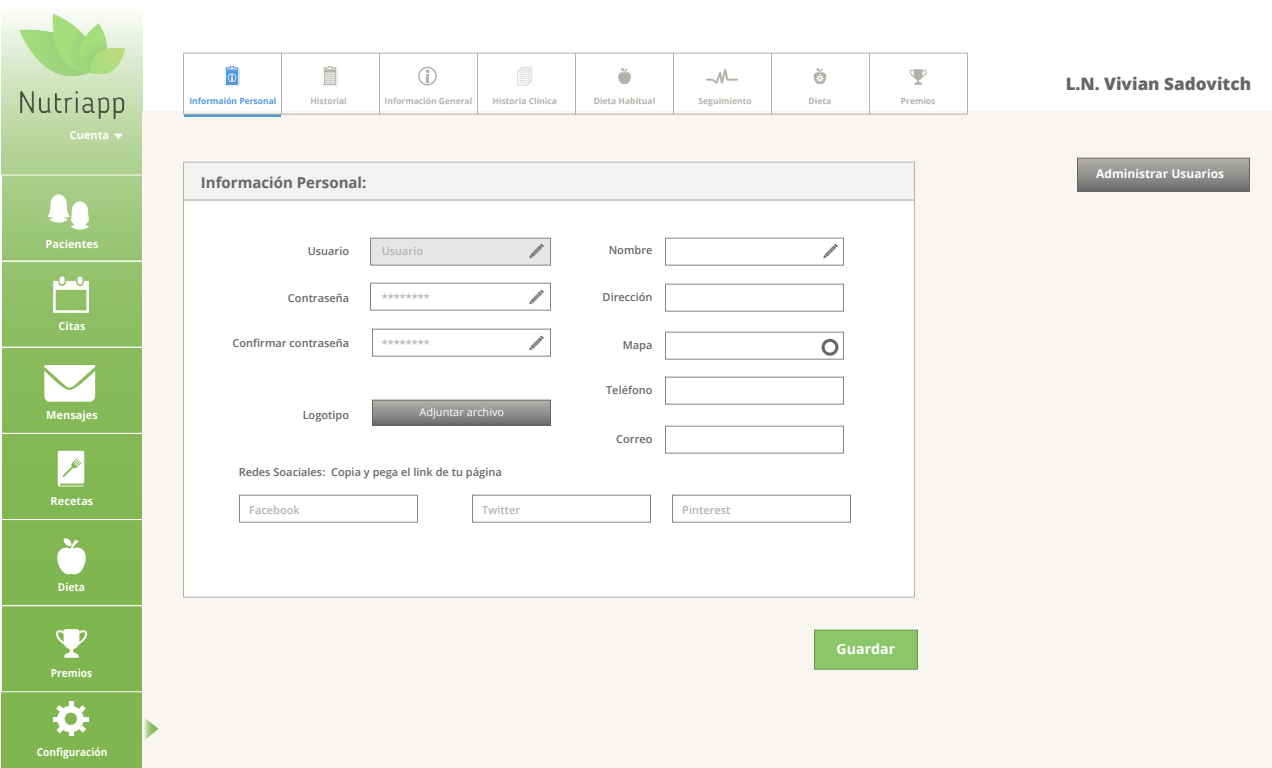
<style>
.page{position:relative;width:1272px;height:768px;background:#fff}
.page>*{position:absolute;margin:0;border:0;box-sizing:border-box;transform-origin:0 0}
.t1{font:800 17.1px "Open Sans";color:#666}
.t2{font:700 15px "Open Sans";color:#666}
.t3{font:700 14.2px "Open Sans";color:#fff}
.t4{font:700 12px "Open Sans";color:#fff}
.t5{font:600 11px "Open Sans";color:#666}
.t6{font:600 11px "Open Sans";color:#b5b2ac}
.t7{font:700 11px "Open Sans";color:#fff}
.t8{font:700 11px "Open Sans";color:#fff;scale:.92 1}
.t9{font:11px "Open Sans";color:#fff}
.t10{font:700 8.5px "Open Sans";color:#b5b2ac}
.t11{font:700 8.5px "Open Sans";color:#5599dc}
</style>
<div class="page">
<svg style="left:1px;top:16px;width:142px;height:752px;background:#8ebe63"></svg>
<div style="left:142px;top:112px;width:1130px;height:656px;background:#f9f6f2"></div>
<div style="left:281px;top:53px;width:99px;height:62px;border:1px solid #b5b2ac"></div>
<div style="left:379px;top:53px;width:99px;height:62px;border:1px solid #b5b2ac"></div>
<div style="left:477px;top:53px;width:99px;height:62px;border:1px solid #b5b2ac"></div>
<div style="left:575px;top:53px;width:99px;height:62px;border:1px solid #b5b2ac"></div>
<div style="left:673px;top:53px;width:99px;height:62px;border:1px solid #b5b2ac"></div>
<hr style="left:184px;top:114px;width:97px;height:3px;background:#5599dc">
<svg style="left:323px;top:66px;width:14px;height:20px"></svg>
<div style="left:183px;top:53px;width:99px;height:62px;border:1px solid #b5b2ac"></div>
<svg style="left:418px;top:67px;width:19px;height:18px"></svg>
<svg style="left:518px;top:67px;width:14px;height:18px"></svg>
<svg style="left:706px;top:69px;width:32px;height:15px"></svg>
<div style="left:771px;top:53px;width:99px;height:62px;border:1px solid #b5b2ac"></div>
<svg style="left:618px;top:68px;width:13px;height:16px"></svg>
<svg style="left:225px;top:66px;width:14px;height:20px"></svg>
<div style="left:183px;top:162px;width:732px;height:39px;background:#f2f2f2;border:1px solid #b5b2ac"></div>
<div style="left:183px;top:200px;width:732px;height:398px;background:#fff;border:1px solid #b5b2ac"></div>
<div style="left:370px;top:238px;width:181px;height:28px;background:#e6e6e6;border:1px solid #838383"></div>
<div style="left:370px;top:283px;width:181px;height:28px;border:1px solid #838383"></div>
<div style="left:665px;top:238px;width:179px;height:28px;border:1px solid #838383"></div>
<div style="left:372px;top:329px;width:179px;height:28px;border:1px solid #838383"></div>
<div style="left:665px;top:284px;width:179px;height:28px;border:1px solid #838383"></div>
<div style="left:665px;top:332px;width:179px;height:28px;border:1px solid #838383"></div>
<div style="left:665px;top:377px;width:179px;height:28px;border:1px solid #838383"></div>
<div style="left:665px;top:426px;width:179px;height:28px;border:1px solid #838383"></div>
<div style="left:239px;top:495px;width:179px;height:28px;border:1px solid #838383"></div>
<svg style="left:374px;top:402px;width:175px;height:22px;background:#908f8d"></svg>
<div style="left:372px;top:400px;width:179px;height:26px;border:1px solid #666"></div>
<svg style="left:814px;top:68px;width:12px;height:16px"></svg>
<div style="left:869px;top:53px;width:99px;height:62px;border:1px solid #b5b2ac"></div>
<svg style="left:529px;top:244px;width:15px;height:14px"></svg>
<svg style="left:823px;top:244px;width:15px;height:14px"></svg>
<svg style="left:529px;top:290px;width:15px;height:14px"></svg>
<svg style="left:529px;top:336px;width:15px;height:14px"></svg>
<svg style="left:822px;top:339px;width:16px;height:17px"></svg>
<div style="left:825px;top:342px;width:10px;height:11px;background:#fff;border-radius:50%"></div>
<div style="left:472px;top:495px;width:179px;height:28px;border:1px solid #838383"></div>
<div style="left:672px;top:495px;width:179px;height:28px;border:1px solid #838383"></div>
<div style="left:814px;top:630px;width:104px;height:40px;background:#8bc76a;border:1px solid #679745"></div>
<svg style="left:1079px;top:160px;width:169px;height:30px;background:#8f8e8c"></svg>
<div style="left:1077px;top:158px;width:173px;height:34px;border:1px solid #666"></div>
<svg style="left:909px;top:69px;width:18px;height:16px"></svg>
<svg style="left:114px;top:134px;width:9px;height:5px"></svg>
<svg style="left:57px;top:538px;width:29px;height:39px"></svg>
<svg style="left:54px;top:702px;width:35px;height:34px"></svg>
<svg style="left:58px;top:451px;width:26px;height:35px"></svg>
<svg style="left:53px;top:277px;width:36px;height:36px"></svg>
<img style="left:10px;top:13px;width:124px;height:113px">
<div style="left:1px;top:175px;width:142px;height:86px;border:1px solid #fff"></div>
<div style="left:1px;top:261px;width:142px;height:87px;border:1px solid #fff"></div>
<div style="left:1px;top:347px;width:142px;height:87px;border:1px solid #fff"></div>
<div style="left:1px;top:433px;width:142px;height:87px;border:1px solid #fff"></div>
<div style="left:1px;top:519px;width:142px;height:87px;border:1px solid #fff"></div>
<div style="left:1px;top:605px;width:142px;height:87px;border:1px solid #fff"></div>
<svg style="left:44px;top:365px;width:52px;height:37px"></svg>
<svg style="left:45px;top:194px;width:49px;height:36px"></svg>
<svg style="left:144px;top:718px;width:14px;height:22px"></svg>
<svg style="left:56px;top:629px;width:31px;height:29px"></svg>
<p class="t7" style="left:70px;top:127px;width:41px">Cuenta</p>
<p class="t7" style="left:46px;top:236px;width:55px">Pacientes</p>
<p class="t7" style="left:58px;top:319px;width:29px">Citas</p>
<p class="t7" style="left:46px;top:407px;width:53px">Mensajes</p>
<p class="t7" style="left:51px;top:493px;width:44px">Recetas</p>
<p class="t8" style="left:58px;top:579px;width:31px">Dieta</p>
<p class="t8" style="left:51px;top:665px;width:46px">Premios</p>
<p class="t8" style="left:37px;top:744px;width:78px">Configuración</p>
<p class="t11" style="left:189px;top:95px;width:88px">Informaión Personal</p>
<p class="t10" style="left:310px;top:95px;width:38px">Historial</p>
<p class="t10" style="left:385px;top:95px;width:89px">Información General</p>
<p class="t10" style="left:493px;top:95px;width:66px">Historia Clínica</p>
<p class="t10" style="left:594px;top:95px;width:63px">Dieta Habitual</p>
<p class="t10" style="left:699px;top:95px;width:55px">Seguimiento</p>
<p class="t10" style="left:809px;top:95px;width:24px">Dieta</p>
<h2 class="t2" style="left:201px;top:172px;width:167px">Información Personal:</h2>
<p class="t5" style="left:308px;top:243px;width:43px">Usuario</p>
<p class="t6" style="left:382px;top:243px;width:43px">Usuario</p>
<p class="t6" style="left:382px;top:291px;width:50px">********</p>
<p class="t5" style="left:288px;top:291px;width:63px">Contraseña</p>
<p class="t5" style="left:233px;top:336px;width:118px">Confirmar contraseña</p>
<p class="t6" style="left:382px;top:337px;width:50px">********</p>
<p class="t5" style="left:303px;top:407px;width:48px">Logotipo</p>
<p class="t9" style="left:419px;top:405px;width:86px">Adjuntar archivo</p>
<p class="t5" style="left:239px;top:464px;width:265px">Redes Soaciales: Copia y pega el link de tu página</p>
<p class="t5" style="left:609px;top:243px;width:45px">Nombre</p>
<p class="t5" style="left:603px;top:289px;width:51px">Dirección</p>
<p class="t5" style="left:623px;top:337px;width:31px">Mapa</p>
<p class="t5" style="left:606px;top:382px;width:48px">Teléfono</p>
<p class="t5" style="left:616px;top:431px;width:38px">Correo</p>
<p class="t6" style="left:249px;top:502px;width:52px">Facebook</p>
<p class="t6" style="left:482px;top:502px;width:40px">Twitter</p>
<p class="t6" style="left:682px;top:502px;width:50px">Pinterest</p>
<p class="t10" style="left:901px;top:95px;width:36px">Premios</p>
<p class="t3" style="left:837px;top:639px;width:60px">Guardar</p>
<h1 class="t1" style="left:1066px;top:71px;width:187px">L.N. Vivian Sadovitch</h1>
<p class="t4" style="left:1096px;top:165px;width:129px">Administrar Usuarios</p>
</div>
